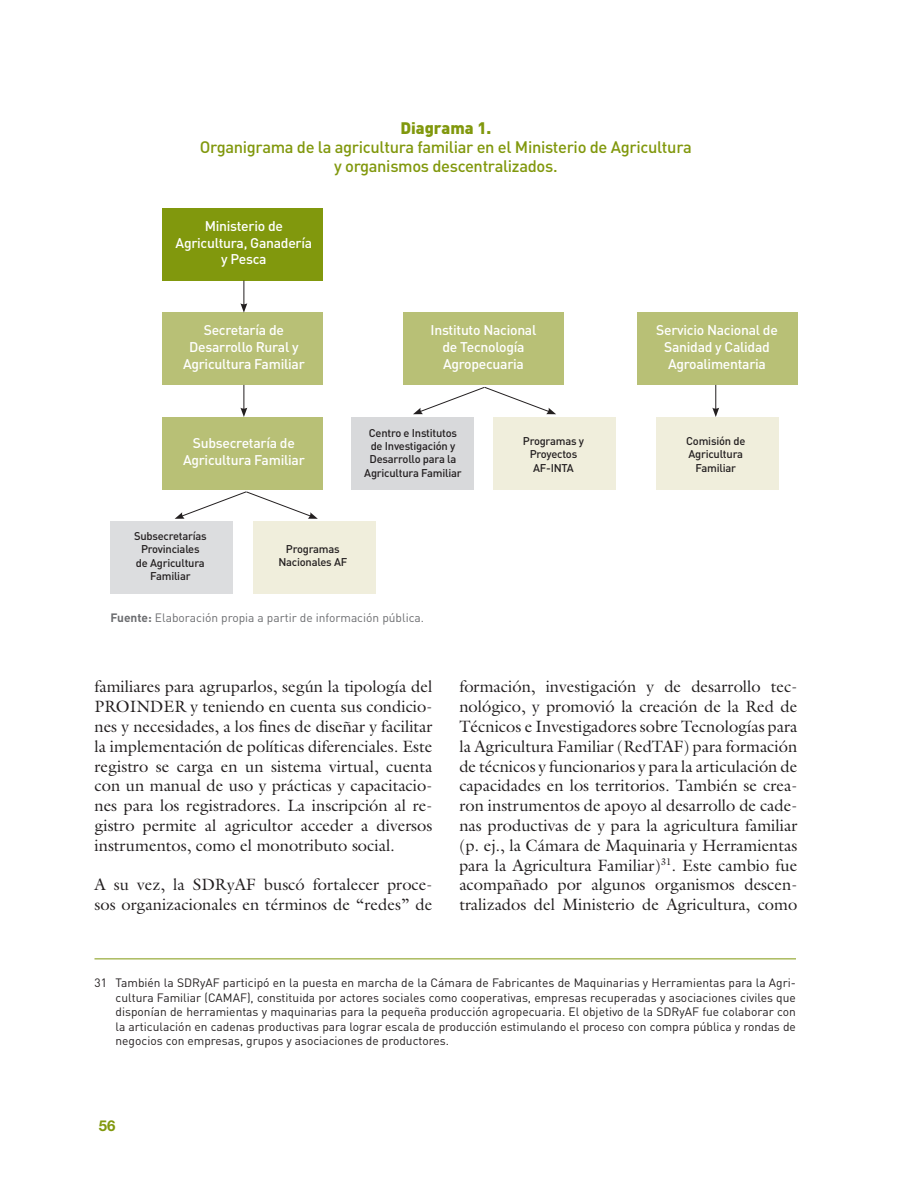
<style>
.page{position:relative;width:918px;height:1188px;background:#fff}
.page>*{position:absolute;margin:0;border:0;box-sizing:border-box;transform-origin:0 0}
.t1{font:16.5px/19.8px "Galliard";color:#231f20;text-align:justify}
.t2{font:500 16.5px "DINOT";letter-spacing:-.02em;color:#81980d}
.t3{font:900 16.5px "DINOT";color:#81980d}
.t4{font:700 15px "Helvetica Neue";color:#81980d}
.t5{font:500 13.95px/16.6px "DINOT";letter-spacing:-.02em;color:#fff;text-align:center}
.t6{font:12px/14.4px "DINOT";color:#231f20;text-align:justify}
.t7{font:12px "DINOT";color:#6c6d70}
.t8{font:500 11.1px/13.4px "DINOT";letter-spacing:-.02em;color:#231f20;text-align:center}
.s1{font-weight:700}
</style>
<div class="page">
<svg style="left:175px;top:491px;width:143px;height:28px"></svg>
<svg style="left:413px;top:386px;width:143px;height:28px"></svg>
<div style="left:163px;top:208px;width:160px;height:73px;background:#81980d"></div>
<div style="left:163px;top:313px;width:160px;height:72px;background:#b8c076"></div>
<div style="left:163px;top:417px;width:160px;height:72px;background:#b8c076"></div>
<div style="left:403px;top:313px;width:161px;height:72px;background:#b8c076"></div>
<div style="left:637px;top:313px;width:160px;height:72px;background:#b8c076"></div>
<div style="left:110px;top:522px;width:123px;height:72px;background:#dcdddf"></div>
<div style="left:253px;top:522px;width:122px;height:72px;background:#f0eedc"></div>
<div style="left:351px;top:417px;width:123px;height:72px;background:#d8d9db"></div>
<div style="left:494px;top:417px;width:122px;height:72px;background:#f0eedc"></div>
<div style="left:656px;top:417px;width:122px;height:72px;background:#f0eedc"></div>
<svg style="left:240px;top:281px;width:7px;height:32px"></svg>
<svg style="left:240px;top:385px;width:7px;height:32px"></svg>
<svg style="left:712px;top:385px;width:7px;height:32px"></svg>
<hr style="left:94px;top:958px;width:702px;height:1px;background:#81980d">
<p class="t3" style="left:400px;top:116px;width:93px">Diagrama 1.</p>
<p class="t2" style="left:200px;top:135px;width:493px">Organigrama de la agricultura familiar en el Ministerio de Agricultura</p>
<p class="t2" style="left:334px;top:154px;width:225px">y organismos descentralizados.</p>
<p class="t5" style="left:205px;top:217px;width:80px">Ministerio de</p>
<p class="t5" style="left:176px;top:234px;width:138px">Agricultura, Ganadería y Pesca</p>
<p class="t5" style="left:183px;top:321px;width:123px">Secretaría de<br>Desarrollo Rural y<br>Agricultura Familiar</p>
<p class="t5" style="left:431px;top:321px;width:107px">Instituto Nacional</p>
<p class="t5" style="left:443px;top:338px;width:84px;text-align:left">de Tecnología<br>Agropecuaria</p>
<p class="t5" style="left:183px;top:434px;width:123px">Subsecretaría de<br>Agricultura Familiar</p>
<p class="t8" style="left:364px;top:425px;width:99px">Centro e Institutos de Investigación y<br>Desarrollo para la<br>Agricultura Familiar</p>
<p class="t8" style="left:523px;top:434px;width:63px">Programas y<br>Proyectos</p>
<p class="t8" style="left:533px;top:460px;width:42px">AF-INTA</p>
<p class="t8" style="left:134px;top:529px;width:74px">Subsecretarías<br>Provinciales de Agricultura<br>Familiar</p>
<p class="t8" style="left:278px;top:542px;width:70px">Programas<br>Nacionales AF</p>
<p class="t7" style="left:110px;top:610px;width:315px"><span class="s1">Fuente:</span> Elaboración propia a partir de información pública.</p>
<p class="t5" style="left:656px;top:321px;width:123px">Servicio Nacional de<br>Sanidad y Calidad<br>Agroalimentaria</p>
<p class="t8" style="left:686px;top:434px;width:61px">Comisión de<br>Agricultura<br>Familiar</p>
<p class="t1" style="left:94px;top:677px;width:339px">familiares para agruparlos, según la tipología del PROINDER y teniendo en cuenta sus condicio&shy;nes y necesidades, a los fines de diseñar y facilitar la implementación de políticas diferenciales. Este registro se carga en un sistema virtual, cuenta con un manual de uso y prácticas y capacitacio&shy;nes para los registradores. La inscripción al re&shy;gistro permite al agricultor acceder a diversos instrumentos, como el monotributo social.</p>
<p class="t1" style="left:94px;top:875px;width:339px">A su vez, la SDRyAF buscó fortalecer proce&shy;sos organizacionales en términos de “redes” de</p>
<p class="t1" style="left:459px;top:677px;width:339px">formación, investigación y de desarrollo tec&shy;nológico, y promovió la creación de la Red de Técnicos e Investigadores sobre Tecnologías para la Agricultura Familiar (RedTAF) para formación de técnicos y funcionarios y para la articulación de capacidades en los territorios. También se crea&shy;ron instrumentos de apoyo al desarrollo de cade&shy;nas productivas de y para la agricultura familiar (p. ej., la Cámara de Maquinaria y Herramientas para la Agricultura Familiar)<sup>31</sup>. Este cambio fue acompañado por algunos organismos descen&shy;tralizados del Ministerio de Agricultura, como</p>
<p class="t6" style="left:115px;top:975px;width:682px;text-indent:-21px">31 También la SDRyAF participó en la puesta en marcha de la Cámara de Fabricantes de Maquinarias y Herramientas para la Agri&shy;cultura Familiar (CAMAF), constituida por actores sociales como cooperativas, empresas recuperadas y asociaciones civiles que disponían de herramientas y maquinarias para la pequeña producción agropecuaria. El objetivo de la SDRyAF fue colaborar con la articulación en cadenas productivas para lograr escala de producción estimulando el proceso con compra pública y rondas de negocios con empresas, grupos y asociaciones de productores.</p>
<p class="t4" style="left:99px;top:1116px;width:18px">56</p>
</div>
